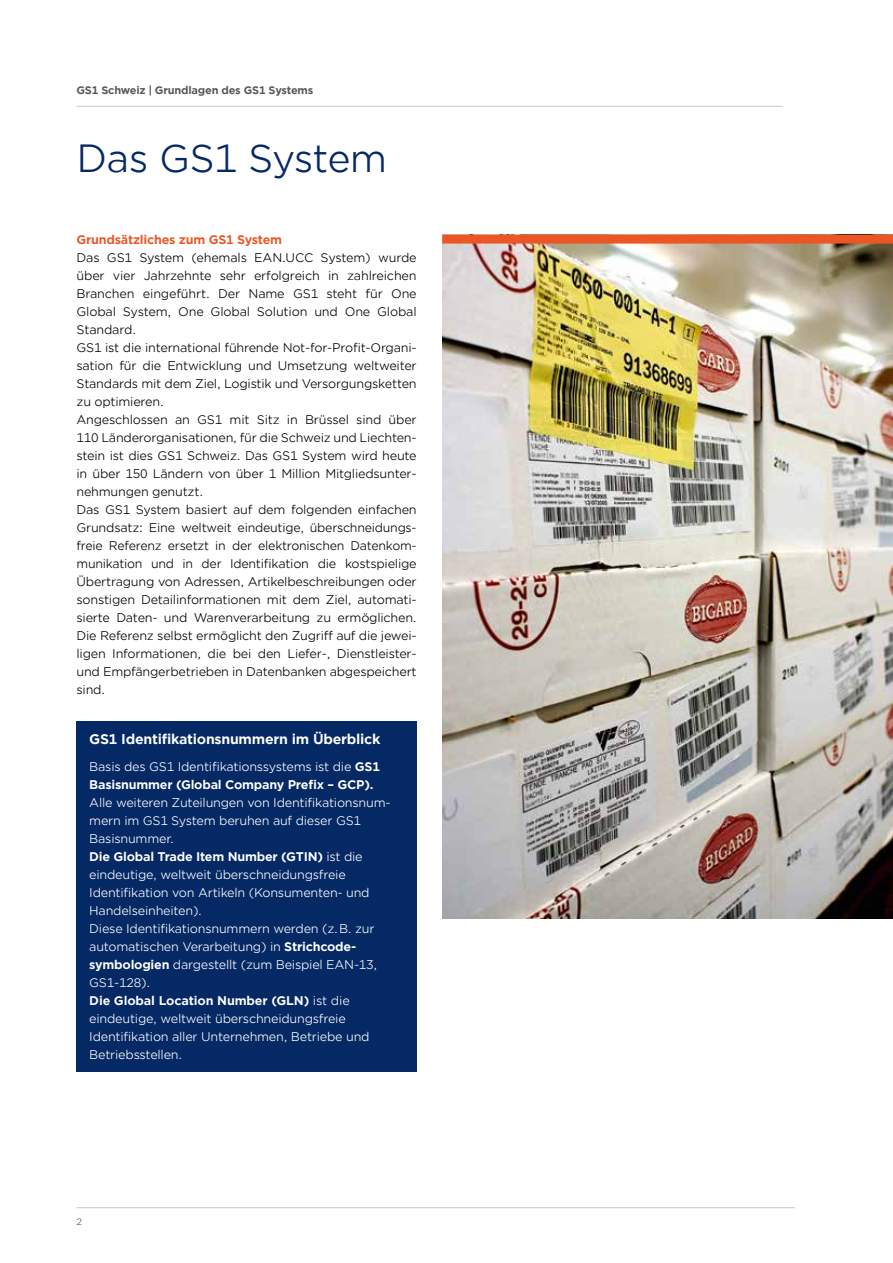
<style>
.page{position:relative;width:893px;height:1263px;background:#fff}
.page>*{position:absolute;margin:0;border:0;box-sizing:border-box;transform-origin:0 0}
.t1{font:37.5px "Gotham Office";letter-spacing:-.02em;color:#052965}
.t2{font:700 13.5px "Gotham Office";letter-spacing:-.02em;color:#fff}
.t3{font:12px/18px "Gotham Office";letter-spacing:-.02em;color:#000}
.t4{font:12px/18px "Gotham Office";letter-spacing:-.02em;color:#fff}
.t5{font:700 12px/18px "Gotham Office";letter-spacing:-.02em;color:#fff}
.t6{font:700 12px "Gotham Office";letter-spacing:-.02em;color:#ea5725}
.t7{font:700 10.5px "Gotham Office";letter-spacing:-.02em;color:#565655}
.t8{font:9px "Gotham Office";color:#565655}
.s1{font-weight:400}
.s2{font-weight:700}
</style>
<div class="page">
<hr style="left:77px;top:106px;width:705px;height:1px;background:#c5c6c6">
<hr style="left:77px;top:1207px;width:718px;height:1px;background:#c5c6c6">
<div style="left:77px;top:721px;width:340px;height:351px;background:#052965"></div>
<img style="left:442px;top:244px;width:451px;height:675px">
<div style="left:442px;top:235px;width:451px;height:9px;background:#ea5725"></div>
<p class="t7" style="left:77px;top:82px;width:238px">GS1 Schweiz | Grundlagen des GS1 Systems</p>
<h1 class="t1" style="left:77px;top:133px;width:312px">Das GS1 System</h1>
<p class="t6" style="left:77px;top:231px;width:207px">Grundsätzliches zum GS1 System</p>
<p class="t3" style="left:77px;top:248px;width:342px">Das GS1 System (ehemals EAN.UCC System) wurde über vier Jahrzehnte sehr erfolgreich in zahlreichen Branchen eingeführt. Der Name GS1 steht für One Global System, One Global Solution und One Global Standard.<br>GS1 ist die international führende Not-for-Profit-Organi&shy;sation für die Entwicklung und Umsetzung weltweiter Standards mit dem Ziel, Logistik und Versorgungsketten zu optimieren.<br>Angeschlossen an GS1 mit Sitz in Brüssel sind über 110 Länderorganisationen, für die Schweiz und Liechten&shy;stein ist dies GS1 Schweiz. Das GS1 System wird heute in über 150 Ländern von über 1 Million Mitgliedsunter&shy;nehmungen genutzt.<br>Das GS1 System basiert auf dem folgenden einfachen Grundsatz: Eine weltweit eindeutige, überschneidungs&shy;freie Referenz ersetzt in der elektronischen Datenkom&shy;munikation und in der Identifikation die kostspielige Übertragung von Adressen, Artikelbeschreibungen oder sonstigen Detailinformationen mit dem Ziel, automati&shy;sierte Daten- und Warenverarbeitung zu ermöglichen.<br>Die Referenz selbst ermöglicht den Zugriff auf die jewei&shy;ligen Informationen, die bei den Liefer-, Dienstleister&shy;und Empfängerbetrieben in Datenbanken abgespeichert sind.</p>
<p class="t2" style="left:89px;top:730px;width:293px">GS1 Identifikationsnummern im Überblick</p>
<p class="t5" style="left:89px;top:757px;width:292px"><span class="s1">Basis des GS1 Identifikationssystems ist die</span> GS1<br>Basisnummer (Global Company Prefix – GCP).</p>
<p class="t4" style="left:89px;top:793px;width:303px">Alle weiteren Zuteilungen von Identifikationsnum&shy;mern im GS1 System beruhen auf dieser GS1<br>Basisnummer.<br><span class="s2">Die Global Trade Item Number (GTIN)</span> ist die eindeutige, weltweit überschneidungsfreie Identifikation von Artikeln (Konsumenten- und Handelseinheiten).<br>Diese Identifikationsnummern werden (z.B. zur automatischen Verarbeitung) in <span class="s2">Strichcode&shy;symbologien</span> dargestellt (zum Beispiel EAN-13, GS1-128).<br><span class="s2">Die Global Location Number (GLN)</span> ist die eindeutige, weltweit überschneidungsfreie Identifikation aller Unternehmen, Betriebe und Betriebsstellen.</p>
<p class="t8" style="left:77px;top:1215px;width:7px">2</p>
</div>
